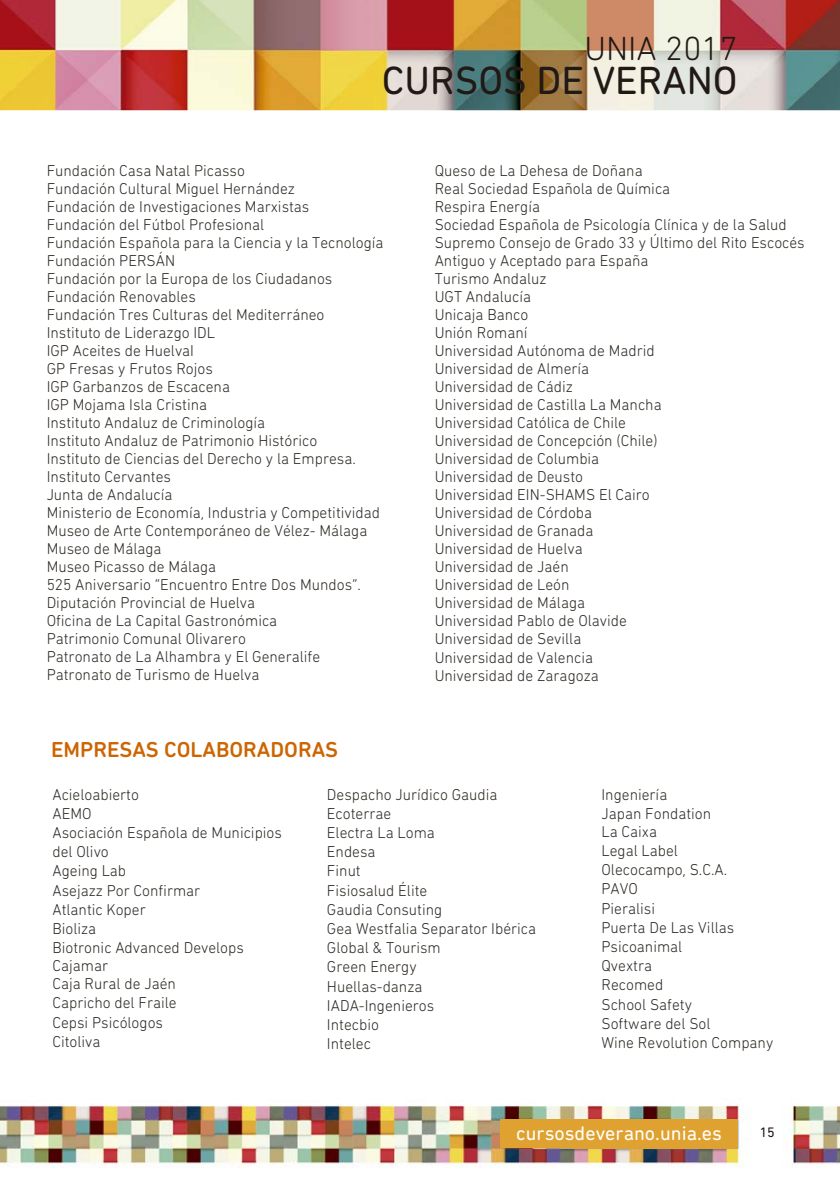
<style>
.page{position:relative;width:840px;height:1191px;background:#fff}
.page>*{position:absolute;margin:0;border:0;box-sizing:border-box;transform-origin:0 0}
.t1{font:40px "DIN Next Rounded LT Pro";color:#211915}
.t2{font:300 34px "DIN Next Rounded LT Pro";color:#211915}
.t3{font:500 22px "DIN Next Rounded LT Pro";color:#cc6502}
.t4{font:20px "DIN Next Rounded LT Pro";color:#fff}
.t5{font:300 16px/18px "DIN Next Rounded LT Pro";color:#2e2a25}
.t6{font:14px "DIN Next Rounded LT Pro";color:#211915}
</style>
<div class="page">
<img style="left:0;top:1105px;width:839px;height:63px">
<div style="left:571px;top:1120px;width:166px;height:28px;background:#dfa230"></div>
<img style="left:0;top:0;width:839px;height:110px">
<div style="left:500px;top:1119px;width:237px;height:28px;background:#dfa230"></div>
<h2 class="t2" style="left:584px;top:29px;width:155px">UNIA 2017</h2>
<h1 class="t1" style="left:381px;top:57px;width:357px">CURSOS DE VERANO</h1>
<p class="t5" style="left:47px;top:161px;width:338px">Fundación Casa Natal Picasso<br>Fundación Cultural Miguel Hernández<br>Fundación de Investigaciones Marxistas<br>Fundación del Fútbol Profesional<br>Fundación Española para la Ciencia y la Tecnología Fundación PERSÁN<br>Fundación por la Europa de los Ciudadanos Fundación Renovables<br>Fundación Tres Culturas del Mediterráneo<br>Instituto de Liderazgo IDL<br>IGP Aceites de HuelvaI<br>GP Fresas y Frutos Rojos<br>IGP Garbanzos de Escacena<br>IGP Mojama Isla Cristina<br>Instituto Andaluz de Criminología<br>Instituto Andaluz de Patrimonio Histórico<br>Instituto de Ciencias del Derecho y la Empresa.<br>Instituto Cervantes<br>Junta de Andalucía<br>Ministerio de Economía, Industria y Competitividad Museo de Arte Contemporáneo de Vélez- Málaga Museo de Málaga<br>Museo Picasso de Málaga<br>525 Aniversario “Encuentro Entre Dos Mundos”.<br>Diputación Provincial de Huelva<br>Oficina de La Capital Gastronómica<br>Patrimonio Comunal Olivarero<br>Patronato de La Alhambra y El Generalife Patronato de Turismo de Huelva</p>
<p class="t5" style="left:434px;top:162px;width:371px">Queso de La Dehesa de Doñana<br>Real Sociedad Española de Química<br>Respira Energía<br>Sociedad Española de Psicología Clínica y de la Salud<br>Supremo Consejo de Grado 33 y Último del Rito Escocés<br>Antiguo y Aceptado para España<br>Turismo Andaluz<br>UGT Andalucía<br>Unicaja Banco<br>Unión Romaní<br>Universidad Autónoma de Madrid<br>Universidad de Almería<br>Universidad de Cádiz<br>Universidad de Castilla La Mancha<br>Universidad Católica de Chile<br>Universidad de Concepción (Chile)<br>Universidad de Columbia<br>Universidad de Deusto<br>Universidad EIN-SHAMS El Cairo<br>Universidad de Córdoba<br>Universidad de Granada<br>Universidad de Huelva<br>Universidad de Jaén<br>Universidad de León<br>Universidad de Málaga<br>Universidad Pablo de Olavide<br>Universidad de Sevilla<br>Universidad de Valencia<br>Universidad de Zaragoza</p>
<h3 class="t3" style="left:51px;top:736px;width:288px">EMPRESAS COLABORADORAS</h3>
<p class="t5" style="left:52px;top:784px;width:231px;line-height:19px">Acieloabierto<br>AEMO<br>Asociación Española de Municipios del Olivo<br>Ageing Lab<br>Asejazz Por Confirmar<br>Atlantic Koper<br>Bioliza<br>Biotronic Advanced Develops<br>Cajamar<br>Caja Rural de Jaén<br>Capricho del Fraile<br>Cepsi Psicólogos<br>Citoliva</p>
<p class="t5" style="left:327px;top:784px;width:210px;line-height:19.2px">Despacho Jurídico Gaudia<br>Ecoterrae<br>Electra La Loma<br>Endesa<br>Finut<br>Fisiosalud Élite<br>Gaudia Consuting<br>Gea Westfalia Separator Ibérica<br>Global &amp; Tourism<br>Green Energy<br>Huellas-danza<br>IADA-Ingenieros<br>Intecbio<br>Intelec</p>
<p class="t5" style="left:601px;top:784px;width:173px;line-height:19.2px">Ingeniería<br>Japan Fondation<br>La Caixa<br>Legal Label<br>Olecocampo, S.C.A.<br>PAVO<br>Pieralisi<br>Puerta De Las Villas<br>Psicoanimal<br>Qvextra<br>Recomed<br>School Safety<br>Software del Sol<br>Wine Revolution Company</p>
<p class="t4" style="left:596px;top:1121px;width:112px">www.unia.es</p>
<p class="t6" style="left:759px;top:1124px;width:17px">15</p>
<p class="t4" style="left:516px;top:1121px;width:207px">cursosdeverano.unia.es</p>
</div>
